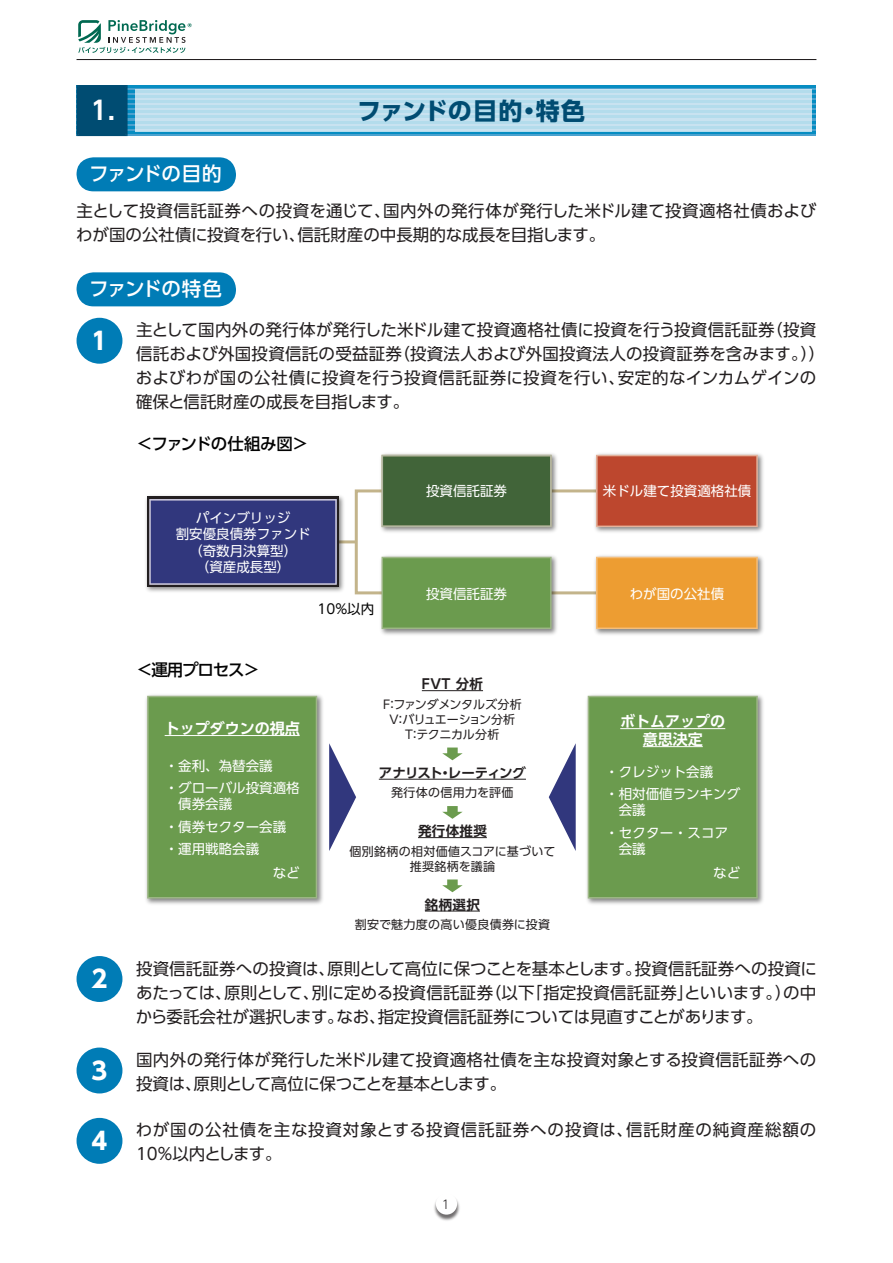
<style>
.page{position:relative;width:893px;height:1263px;background:#fff}
.page>*{position:absolute;margin:0;border:0;box-sizing:border-box;transform-origin:0 0}
.t1{font:700 25.5px "UD Shin Go Pro De";color:#fff}
.t2{font:700 24px "UD Shin Go Pro";letter-spacing:.005em;color:#004c72}
.t3{font:700 24px "UD Shin Go Pro";color:#fff}
.t4{font:500 19.5px "UD Shin Go Pro";letter-spacing:-.045em;color:#fff}
.t5{font:16.5px/24px "UD Shin Go Pro";letter-spacing:.01em;color:#231f20}
.t6{font:16.5px/24px "UD Shin Go Pro";letter-spacing:.05em;color:#231f20}
.t7{font:500 16.5px "UD Shin Go Pro";letter-spacing:-.035em;color:#030303}
.t8{font:500 16.5px "UD Shin Go Pro";letter-spacing:-.07em;color:#030303}
.t9{font:700 15px/18px "UD Shin Go Pro De";color:#fff;text-align:center}
.t10{font:13.5px/22.2px "UD Shin Go Pro";color:#fff}
.t11{font:700 13.5px "UD Shin Go Pro De";letter-spacing:.025em;color:#231f20}
.t12{font:700 13.5px "UD Shin Go Pro De";letter-spacing:-.06em;color:#231f20}
.t13{font:13.5px "UD Shin Go Pro";color:#030303}
.t14{font:12px/15px "UD Shin Go Pro";letter-spacing:.025em;color:#231f20;text-align:center}
.t15{font:12px/15px "UD Shin Go Pro";letter-spacing:-.025em;color:#231f20;text-align:center}
.t16{font:300 12px "UD Shin Go Pro";color:#231f20}
</style>
<div class="page">
<hr style="left:77px;top:59px;width:739px;height:1px;background:#231f20">
<img style="left:434px;top:1199px;width:26px;height:22px">
<div style="left:436px;top:1193px;width:21px;height:21px;background:#fff;border-radius:50%"></div>
<svg style="left:78px;top:20px;width:114px;height:33px"></svg>
<hr style="left:77px;top:88px;width:739px;height:2px;background:#4ba1ce">
<hr style="left:77px;top:93px;width:739px;height:2px;background:#4ba1ce">
<hr style="left:77px;top:98px;width:739px;height:2px;background:#4ba1ce">
<hr style="left:77px;top:103px;width:739px;height:2px;background:#4ba1ce">
<hr style="left:77px;top:134px;width:739px;height:2px;background:#4ba1ce">
<hr style="left:77px;top:85px;width:739px;height:3px;background:#068dc2">
<hr style="left:77px;top:111px;width:739px;height:2px;background:#068dc2">
<hr style="left:77px;top:116px;width:739px;height:2px;background:#068dc2">
<hr style="left:77px;top:121px;width:739px;height:2px;background:#068dc2">
<hr style="left:77px;top:126px;width:739px;height:2px;background:#068dc2">
<hr style="left:77px;top:131px;width:739px;height:3px;background:#068dc2">
<div style="left:136px;top:89px;width:676px;height:43px;background:linear-gradient(to right,#bbdeee,#bbdeee)"></div>
<svg style="left:77px;top:85px;width:51px;height:51px"></svg>
<div style="left:82px;top:90px;width:40px;height:41px;background:#004c72"></div>
<div style="left:77px;top:157px;width:159px;height:34px;background:#007cb6;border-radius:17px"></div>
<div style="left:77px;top:272px;width:159px;height:34px;background:#007cb6;border-radius:17px"></div>
<div style="left:77px;top:318px;width:45px;height:46px;background:#007cb6;border-radius:50%"></div>
<div style="left:77px;top:956px;width:45px;height:46px;background:#007cb6;border-radius:50%"></div>
<div style="left:355px;top:489px;width:261px;height:105px;border:3px solid #c3b48b"></div>
<hr style="left:330px;top:540px;width:27px;height:3px;background:#c3b48b">
<img style="left:592px;top:453px;width:171px;height:83px">
<svg style="left:596px;top:455px;width:162px;height:72px;background:#bf4d34"></svg>
<img style="left:377px;top:555px;width:184px;height:80px">
<svg style="left:382px;top:557px;width:170px;height:72px;background:#6d9c51"></svg>
<img style="left:592px;top:552px;width:171px;height:83px">
<svg style="left:596px;top:557px;width:162px;height:72px;background:#ed9e36"></svg>
<img style="left:377px;top:453px;width:184px;height:79px">
<svg style="left:382px;top:455px;width:170px;height:72px;background:#47683f"></svg>
<img style="left:146px;top:495px;width:202px;height:97px">
<div style="left:147px;top:497px;width:192px;height:90px;background:#231f20"></div>
<div style="left:149px;top:499px;width:188px;height:86px;background:#31377d"></div>
<div style="left:77px;top:1047px;width:45px;height:46px;background:#007cb6;border-radius:50%"></div>
<div style="left:77px;top:1118px;width:45px;height:46px;background:#007cb6;border-radius:50%"></div>
<svg style="left:329px;top:743px;width:27px;height:108px"></svg>
<img style="left:146px;top:695px;width:177px;height:209px">
<div style="left:147px;top:696px;width:170px;height:202px;background:#6b9b4e"></div>
<svg style="left:549px;top:743px;width:27px;height:108px"></svg>
<img style="left:587px;top:695px;width:176px;height:209px">
<div style="left:588px;top:696px;width:170px;height:202px;background:#6b9b4e"></div>
<hr style="left:422px;top:690px;width:61px;height:1px;background:#231f20">
<hr style="left:379px;top:779px;width:147px;height:1px;background:#231f20">
<hr style="left:418px;top:837px;width:69px;height:1px;background:#231f20">
<hr style="left:425px;top:911px;width:55px;height:1px;background:#231f20">
<svg style="left:442px;top:747px;width:21px;height:13px"></svg>
<svg style="left:442px;top:806px;width:21px;height:13px"></svg>
<svg style="left:442px;top:879px;width:21px;height:13px"></svg>
<hr style="left:165px;top:735px;width:135px;height:1px;background:#fff">
<hr style="left:620px;top:728px;width:105px;height:1px;background:#fff">
<hr style="left:643px;top:746px;width:60px;height:1px;background:#fff">
<h1 class="t1" style="left:91px;top:89px;width:26px">1.</h1>
<h2 class="t2" style="left:357px;top:91px;width:229px">ファンドの目的・特色</h2>
<p class="t4" style="left:89px;top:158px;width:134px">ファンドの目的</p>
<p class="t5" style="left:76px;top:198px;width:741px">主として投資信託証券への投資を通じて、国内外の発行体が発行した米ドル建て投資適格社債およびわが国の公社債に投資を行い、信託財産の中長期的な成長を目指します。</p>
<p class="t4" style="left:89px;top:273px;width:134px">ファンドの特色</p>
<p class="t5" style="left:136px;top:317px;width:691px">主として国内外の発行体が発行した米ドル建て投資適格社債に投資を行う投資信託証券（投資信託および外国投資信託の受益証券（投資法人および外国投資法人の投資証券を含みます。））およびわが国の公社債に投資を行う投資信託証券に投資を行い、安定的なインカムゲインの確保と信託財産の成長を目指します。</p>
<h2 class="t3" style="left:92px;top:321px;width:17px">1</h2>
<p class="t7" style="left:136px;top:431px;width:174px">＜ファンドの仕組み図＞</p>
<p class="t10" style="left:176px;top:509px;width:136px;line-height:16.2px;text-align:center">パインブリッジ<br>割安優良債券ファンド（奇数月決算型）<br>（資産成長型）</p>
<p class="t13" style="left:318px;top:598px;width:58px">10%以内</p>
<p class="t10" style="left:426px;top:479px;width:82px">投資信託証券</p>
<p class="t10" style="left:603px;top:479px;width:150px">米ドル建て投資適格社債</p>
<p class="t10" style="left:426px;top:582px;width:82px">投資信託証券</p>
<p class="t10" style="left:630px;top:582px;width:96px">わが国の公社債</p>
<h2 class="t3" style="left:92px;top:959px;width:17px">2</h2>
<h2 class="t3" style="left:92px;top:1051px;width:17px">3</h2>
<h2 class="t3" style="left:92px;top:1121px;width:17px">4</h2>
<p class="t8" style="left:136px;top:656px;width:125px">＜運用プロセス＞</p>
<p class="t11" style="left:422px;top:673px;width:63px">FVT 分析</p>
<p class="t15" style="left:383px;top:696px;width:140px">F：ファンダメンタルズ分析<br>V：バリュエーション分析<br>T：テクニカル分析</p>
<p class="t12" style="left:379px;top:762px;width:149px">アナリスト・レーティング</p>
<p class="t14" style="left:391px;top:785px;width:124px">発行体の信用力を評価</p>
<p class="t11" style="left:418px;top:820px;width:70px">発行体推奨</p>
<p class="t14" style="left:350px;top:843px;width:207px">個別銘柄の相対価値スコアに基づいて推奨銘柄を議論</p>
<p class="t11" style="left:425px;top:893px;width:57px">銘柄選択</p>
<p class="t14" style="left:355px;top:917px;width:197px">割安で魅力度の高い優良債券に投資</p>
<p class="t9" style="left:165px;top:719px;width:136px">トップダウンの視点</p>
<p class="t9" style="left:620px;top:712px;width:106px">ボトムアップの意思決定</p>
<p class="t10" style="left:165px;top:754px;width:136px">・金利、為替会議<br>・グローバル投資適格</p>
<p class="t10" style="left:165px;top:793px;width:123px;text-indent:14px">債券会議<br>・債券セクター会議・運用戦略会議</p>
<p class="t10" style="left:273px;top:861px;width:28px">など</p>
<p class="t10" style="left:605px;top:760px;width:136px">・クレジット会議<br>・相対価値ランキング</p>
<p class="t10" style="left:605px;top:799px;width:125px;text-indent:14px">会議<br>・セクター・スコア</p>
<p class="t10" style="left:619px;top:837px;width:28px">会議</p>
<p class="t10" style="left:713px;top:861px;width:28px">など</p>
<p class="t5" style="left:136px;top:956px;width:683px;text-align:justify">投資信託証券への投資は、原則として高位に保つことを基本とします。投資信託証券への投資にあたっては、原則として、別に定める投資信託証券（以下「指定投資信託証券」といいます。）の中から委託会社が選択します。なお、指定投資信託証券については見直すことがあります。</p>
<p class="t5" style="left:136px;top:1047px;width:682px">国内外の発行体が発行した米ドル建て投資適格社債を主な投資対象とする投資信託証券への投資は、原則として高位に保つことを基本とします。</p>
<p class="t6" style="left:136px;top:1117px;width:682px">わが国の公社債を主な投資対象とする投資信託証券への投資は、信託財産の純資産総額の<br>10％以内とします。</p>
<p class="t16" style="left:442px;top:1194px;width:9px">1</p>
</div>
